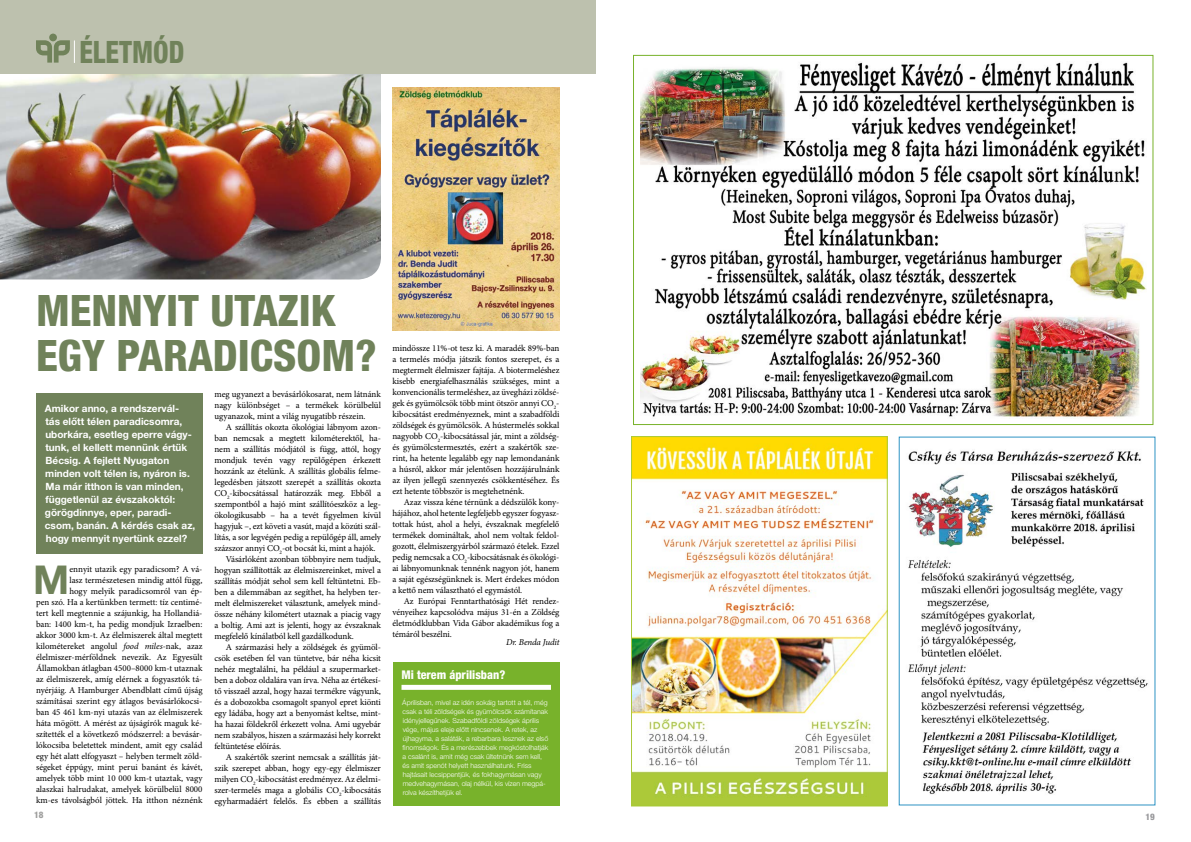
<style>
.page{position:relative;width:1191px;height:842px;background:#fff}
.page>*{position:absolute;margin:0;border:0;box-sizing:border-box;transform-origin:0 0}
.t1{font:800 condensed 43.4px/45px "Helvetica Neue LT Pro";color:#70825a}
.t2{font:700 39.8px "Helvetica Neue LT Pro";color:#70825a}
.t3{font:800 condensed 30.9px "Helvetica Neue LT Pro";color:#70825a;scale:.88 1}
.t4{font:800 condensed 12px "Helvetica Neue LT Pro";color:#fff}
.t5{font:700 10px/13px "Helvetica Neue LT Pro";color:#fff}
.t6{font:9px/11px "Minion Pro";letter-spacing:-.01em;color:#000;text-align:justify}
.t7{font:italic 9px "Minion Pro";letter-spacing:-.015em;color:#000}
.t8{font:800 condensed 9px "Helvetica Neue LT Pro";color:#98989b}
.t9{font:800 condensed 9px "Helvetica Neue LT Pro";color:#9d9d9c}
.t10{font:300 7px/9px "Helvetica Neue LT Pro";color:#fff}
.s1{font-style:italic}
</style>
<div class="page">
<img style="left:0;top:73px;width:381px;height:206px">
<div style="left:0;top:0;width:595px;height:73px;background:#bdc1ae"></div>
<div style="left:49px;top:34px;width:8px;height:7px;background:#70825a;border-radius:50%"></div>
<img style="left:633px;top:438px;width:252px;height:366px">
<div style="left:631px;top:436px;width:256px;height:370px;border:1px solid #aac93a"></div>
<img style="left:908px;top:450px;width:240px;height:345px">
<img style="left:633px;top:55px;width:520px;height:370px">
<div style="left:36px;top:393px;width:166px;height:160px;background:#70825a"></div>
<div style="left:393px;top:662px;width:166px;height:143px;background:#78b22b"></div>
<div style="left:401px;top:685px;width:150px;height:5px;background:#fff"></div>
<svg style="left:36px;top:40px;width:39px;height:23px"></svg>
<img style="left:393px;top:87px;width:166px;height:244px">
<h3 class="t3" style="left:79px;top:33px;width:121px">ÉLETMÓD</h3>
<h1 class="t1" style="left:36px;top:288px;width:342px">MENNYIT UTAZIK<br>EGY PARADICSOM?</h1>
<p class="t6" style="left:214px;top:389px;width:168px">meg ugyanezt a bevásárlókosarat, nem látnánk nagy különbséget – a termékek körülbelül ugyanazok, mint a világ nyugatibb részein.</p>
<p class="t6" style="left:226px;top:422px;width:157px">A szállítás okozta ökológiai lábnyom azon-</p>
<p class="t6" style="left:214px;top:433px;width:168px">ban nemcsak a megtett kilométerektől, ha-</p>
<p class="t6" style="left:214px;top:444px;width:168px">nem a szállítás módjától is függ, attól, hogy</p>
<p class="t6" style="left:214px;top:455px;width:168px">mondjuk tevén vagy repülőgépen érkezett</p>
<p class="t6" style="left:214px;top:466px;width:168px">hozzánk az ételünk. A szállítás globális felme-</p>
<p class="t6" style="left:214px;top:477px;width:168px">legedésben játszott szerepét a szállítás okozta</p>
<p class="t6" style="left:214px;top:488px;width:168px">CO<sub>2</sub>-kibocsátással határozzák meg. Ebből a</p>
<p class="t6" style="left:214px;top:499px;width:168px">szempontból a hajó mint szállítóeszköz a leg-</p>
<p class="t6" style="left:214px;top:510px;width:168px">ökologikusabb – ha a tevét figyelmen kívül</p>
<p class="t6" style="left:214px;top:521px;width:168px">hagyjuk –, ezt követi a vasút, majd a közúti szál-</p>
<p class="t6" style="left:214px;top:532px;width:168px">lítás, a sor legvégén pedig a repülőgép áll, amely</p>
<p class="t6" style="left:214px;top:543px;width:162px">százszor annyi CO<sub>2</sub>-ot bocsát ki, mint a hajók.</p>
<p class="t6" style="left:226px;top:554px;width:157px">Vásárlóként azonban többnyire nem tudjuk,</p>
<p class="t6" style="left:214px;top:565px;width:168px">hogyan szállították az élelmiszereinket, mivel a</p>
<p class="t6" style="left:214px;top:576px;width:168px">szállítás módját sehol sem kell feltüntetni. Eb-</p>
<p class="t6" style="left:214px;top:587px;width:168px">ben a dilemmában az segíthet, ha helyben ter-</p>
<p class="t6" style="left:214px;top:598px;width:168px">melt élelmiszereket választunk, amelyek mind-</p>
<p class="t6" style="left:214px;top:609px;width:168px">össze néhány kilométert utaznak a piacig vagy</p>
<p class="t6" style="left:214px;top:620px;width:168px">a boltig. Ami azt is jelenti, hogy az évszaknak</p>
<p class="t6" style="left:214px;top:631px;width:141px">megfelelő kínálatból kell gazdálkodunk.</p>
<p class="t6" style="left:226px;top:642px;width:157px">A származási hely a zöldségek és gyümöl-</p>
<p class="t6" style="left:214px;top:653px;width:168px">csök esetében fel van tüntetve, bár néha kicsit</p>
<p class="t6" style="left:214px;top:664px;width:168px">nehéz megtalálni, ha például a szupermarket-</p>
<p class="t6" style="left:214px;top:675px;width:168px">ben a doboz oldalára van írva. Néha az értékesí-</p>
<p class="t6" style="left:214px;top:686px;width:168px">tő visszaél azzal, hogy hazai termékre vágyunk,</p>
<p class="t6" style="left:214px;top:697px;width:168px">és a dobozokba csomagolt spanyol epret kiönti</p>
<p class="t6" style="left:214px;top:708px;width:168px">egy ládába, hogy azt a benyomást keltse, mint-</p>
<p class="t6" style="left:214px;top:719px;width:168px">ha hazai földekről érkezett volna. Ami ugyebár</p>
<p class="t6" style="left:214px;top:730px;width:168px">nem szabályos, hiszen a származási hely korrekt</p>
<p class="t6" style="left:214px;top:741px;width:68px">feltüntetése előírás.</p>
<p class="t6" style="left:226px;top:752px;width:157px">A szakértők szerint nemcsak a szállítás ját-</p>
<p class="t6" style="left:214px;top:763px;width:168px">szik szerepet abban, hogy egy-egy élelmiszer</p>
<p class="t6" style="left:214px;top:774px;width:168px">milyen CO<sub>2</sub>-kibocsátást eredményez. Az élelmi-</p>
<p class="t6" style="left:214px;top:785px;width:168px">szer-termelés maga a globális CO<sub>2</sub>-kibocsátás</p>
<p class="t6" style="left:214px;top:796px;width:168px">egyharmadáért felelős. És ebben a szállítás</p>
<p class="t5" style="left:45px;top:402px;width:152px">Amikor anno, a rendszervál&shy;tás előtt télen paradicsomra, uborkára, esetleg eperre vágy&shy;tunk, el kellett mennünk értük<br>Bécsig. A fejlett Nyugaton minden volt télen is, nyáron is.<br>Ma már itthon is van minden, függetlenül az évszakoktól: görögdinnye, eper, paradi&shy;csom, banán. A kérdés csak az, hogy mennyit nyertünk ezzel?</p>
<h2 class="t2" style="left:33px;top:555px;width:38px">M</h2>
<p class="t6" style="left:36px;top:564px;width:168px;text-align:right">ennyit utazik egy paradicsom? A vá-<br>lasz természetesen mindig attól függ,<br>hogy melyik paradicsomról van ép-<br>pen szó. Ha a kertünkben termett: tíz centimé&shy;tert kell megtennie a szájunkig, ha Hollandiá&shy;ban: 1400 km-t, ha pedig mondjuk Izraelben: akkor 3000 km-t. Az élelmiszerek által megtett kilométereket angolul <span class="s1">food miles</span>-nak, azaz élelmiszer-mérföldnek nevezik. Az Egyesült Államokban átlagban 4500–8000 km-t utaznak az élelmiszerek, amíg elérnek a fogyasztók tá&shy;nyérjáig. A Hamburger Abendblatt című újság számításai szerint egy átlagos bevásárlókocsi&shy;ban 45 461 km-nyi utazás van az élelmiszerek háta mögött. A mérést az újságírók maguk ké&shy;szítették el a következő módszerrel: a bevásár&shy;lókocsiba beletettek mindent, amit egy család egy hét alatt elfogyaszt – helyben termelt zöld&shy;ségeket éppúgy, mint perui banánt és kávét, amelyek több mint 10 000 km-t utaztak, vagy alaszkai halrudakat, amelyek körülbelül 8000 km-es távolságból jöttek. Ha itthon néznénk</p>
<p class="t9" style="left:34px;top:810px;width:11px">18</p>
<p class="t6" style="left:392px;top:343px;width:168px">mindössze 11%-ot tesz ki. A maradék 89%-ban a termelés módja játszik fontos szerepet, és a megtermelt élelmiszer fajtája. A biotermeléshez kisebb energiafelhasználás szükséges, mint a konvencionális termeléshez, az üvegházi zöldsé&shy;gek és gyümölcsök több mint ötször annyi CO<sub>2</sub>- kibocsátást eredményeznek, mint a szabadföldi zöldségek és gyümölcsök. A hústermelés sokkal nagyobb CO<sub>2</sub>-kibocsátással jár, mint a zöldség&shy;és gyümölcstermesztés, ezért a szakértők sze&shy;rint, ha hetente legalább egy nap lemondanánk a húsról, akkor már jelentősen hozzájárulnánk az ilyen jellegű szennyezés csökkentéséhez. És ezt hetente többször is megtehetnénk.</p>
<p class="t6" style="left:392px;top:497px;width:168px;text-indent:11px">Azaz vissza kéne térnünk a dédszülők kony&shy;hájához, ahol hetente legfeljebb egyszer fogyasz&shy;tottak húst, ahol a helyi, évszaknak megfelelő termékek domináltak, ahol nem voltak feldol&shy;gozott, élelmiszergyárból származó ételek. Ezzel pedig nemcsak a CO<sub>2</sub>-kibocsátásnak és ökológi&shy;ai lábnyomunknak tennénk nagyon jót, hanem a saját egészségünknek is. Mert érdekes módon a kettő nem választható el egymástól.</p>
<p class="t6" style="left:392px;top:596px;width:168px;text-indent:11px">Az Európai Fenntarthatósági Hét rendez&shy;vényeihez kapcsolódva május 31-én a Zöldség életmódklubban Vida Gábor akadémikus fog a témáról beszélni.</p>
<p class="t7" style="left:506px;top:636px;width:55px">Dr. Benda Judit</p>
<h3 class="t4" style="left:401px;top:667px;width:105px">Mi terem áprilisban?</h3>
<p class="t10" style="left:402px;top:698px;width:147px">Áprilisban, mivel az idén sokáig tartott a tél, még csak a téli zöldségek és gyümölcsök számítanak idényjellegűnek. Szabadföldi zöldségek április vége, május eleje előtt nincsenek. A retek, az újhagyma, a saláták, a rebarbara lesznek az első finomságok. És a merészebbek megkóstolhatják a csalánt is, amit még csak ültetnünk sem kell, és amit spenót helyett használhatunk. Friss hajtásait lecsippentjük, és fokhagymásan vagy medvehagymásan, olaj nélkül, kis vízen megpá&shy;rolva készíthetjük el.</p>
<p class="t8" style="left:1145px;top:811px;width:11px">19</p>
</div>
